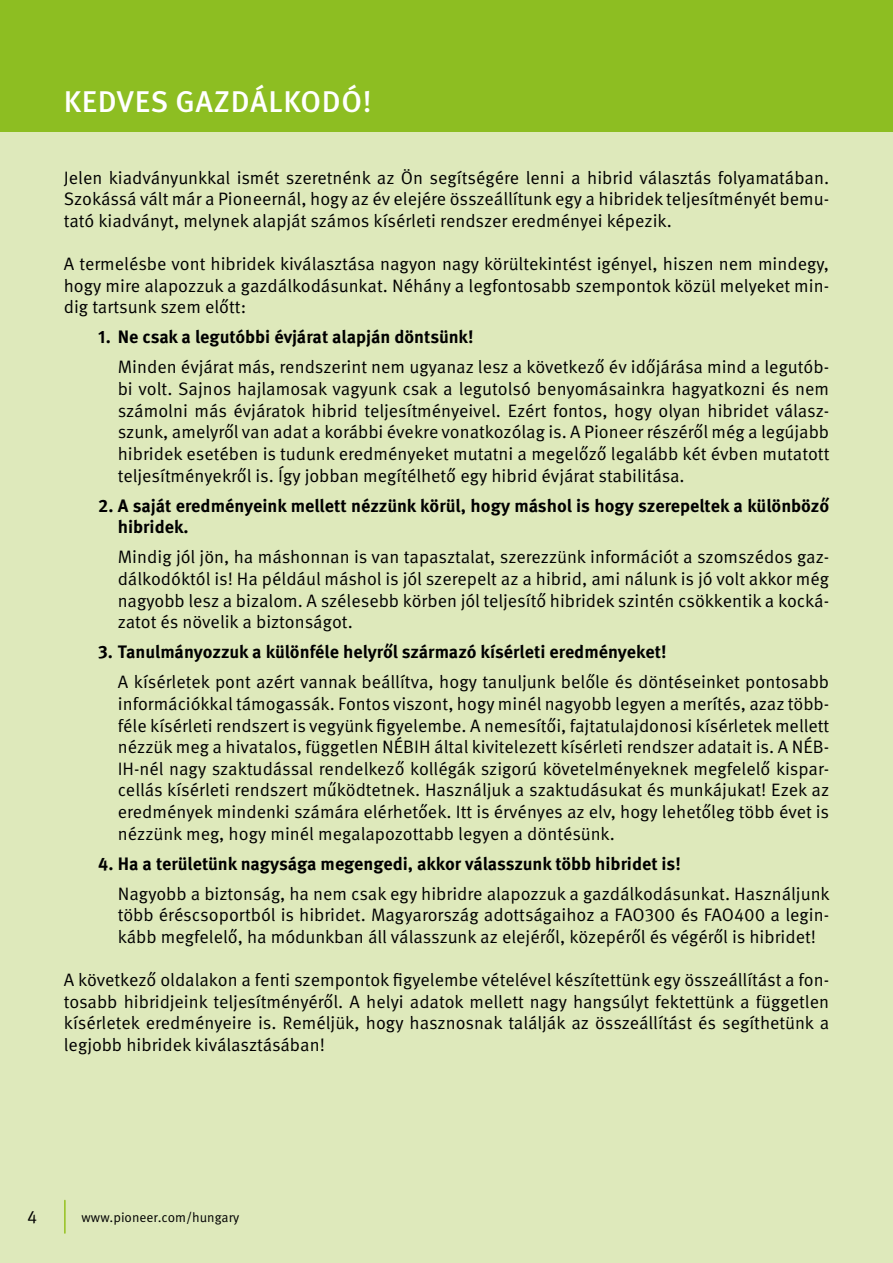
<style>
.page{position:relative;width:893px;height:1263px;background:#dee9bb}
.page>*{position:absolute;margin:0;border:0;box-sizing:border-box;transform-origin:0 0}
.t1{font:500 30px "Meta Pro";letter-spacing:.025em;color:#fff}
.t2{font:18px/21.6px "Meta Pro Norm";color:#000;text-align:justify}
.t3{font:700 18px/21.6px "Meta Pro";color:#000}
.t4{font:13.5px "Meta Pro Norm";color:#000}
</style>
<div class="page">
<hr style="left:64px;top:1200px;width:2px;height:33px;background:#95c11f">
<div style="left:0;top:0;width:893px;height:132px;background:#8dbe22"></div>
<h1 class="t1" style="left:64px;top:78px;width:309px">KEDVES GAZDÁLKODÓ!</h1>
<p class="t2" style="left:64px;top:165px;width:767px">Jelen kiadványunkkal ismét szeretnénk az Ön segítségére lenni a hibrid választás folyamatában.<br>Szokássá vált már a Pioneernál, hogy az év elejére összeállítunk egy a hibridek teljesítményét bemu&shy;tató kiadványt, melynek alapját számos kísérleti rendszer eredményei képezik.</p>
<p class="t2" style="left:64px;top:252px;width:767px">A termelésbe vont hibridek kiválasztása nagyon nagy körültekintést igényel, hiszen nem mindegy, hogy mire alapozzuk a gazdálkodásunkat. Néhány a legfontosabb szempontok közül melyeket min&shy;dig tartsunk szem előtt:</p>
<p class="t3" style="left:98px;top:325px;width:377px">1. Ne csak a legutóbbi évjárat alapján döntsünk!</p>
<p class="t2" style="left:118px;top:355px;width:713px">Minden évjárat más, rendszerint nem ugyanaz lesz a következő év időjárása mind a legutób&shy;bi volt. Sajnos hajlamosak vagyunk csak a legutolsó benyomásainkra hagyatkozni és nem számolni más évjáratok hibrid teljesítményeivel. Ezért fontos, hogy olyan hibridet válas - szunk, amelyről van adat a korábbi évekre vonatkozólag is. A Pioneer részéről még a legújabb hibridek esetében is tudunk eredményeket mutatni a megelőző legalább két évben mutatott teljesítményekről is. Így jobban megítélhető egy hibrid évjárat stabilitása.</p>
<p class="t3" style="left:118px;top:493px;width:713px;text-indent:-19px">2. A saját eredményeink mellett nézzünk körül, hogy máshol is hogy szerepeltek a különböző hibridek.</p>
<p class="t2" style="left:118px;top:545px;width:713px">Mindig jól jön, ha máshonnan is van tapasztalat, szerezzünk információt a szomszédos gaz&shy;dálkodóktól is! Ha például máshol is jól szerepelt az a hibrid, ami nálunk is jó volt akkor még nagyobb lesz a bizalom. A szélesebb körben jól teljesítő hibridek szintén csökkentik a kocká&shy;zatot és növelik a biztonságot.</p>
<p class="t3" style="left:98px;top:640px;width:570px">3. Tanulmányozzuk a különféle helyről származó kísérleti eredményeket!</p>
<p class="t2" style="left:118px;top:670px;width:713px">A kísérletek pont azért vannak beállítva, hogy tanuljunk belőle és döntéseinket pontosabb információkkal támogassák. Fontos viszont, hogy minél nagyobb legyen a merítés, azaz több&shy;féle kísérleti rendszert is vegyünk figyelembe. A nemesítői, fajtatulajdonosi kísérletek mellett nézzük meg a hivatalos, független NÉBIH által kivitelezett kísérleti rendszer adatait is. A NÉB-IH-nél nagy szaktudással rendelkező kollégák szigorú követelményeknek megfelelő kispar&shy;cellás kísérleti rendszert működtetnek. Használjuk a szaktudásukat és munkájukat! Ezek az eredmények mindenki számára elérhetőek. Itt is érvényes az elv, hogy lehetőleg több évet is nézzünk meg, hogy minél megalapozottabb legyen a döntésünk.</p>
<p class="t3" style="left:98px;top:851px;width:584px">4. Ha a területünk nagysága megengedi, akkor válasszunk több hibridet is!</p>
<p class="t2" style="left:118px;top:881px;width:713px">Nagyobb a biztonság, ha nem csak egy hibridre alapozzuk a gazdálkodásunkat. Használjunk több éréscsoportból is hibridet. Magyarország adottságaihoz a FAO300 és FAO400 a legin&shy;kább megfelelő, ha módunkban áll válasszunk az elejéről, közepéről és végéről is hibridet!</p>
<p class="t2" style="left:64px;top:968px;width:767px">A következő oldalakon a fenti szempontok figyelembe vételével készítettünk egy összeállítást a fon&shy;tosabb hibridjeink teljesítményéről. A helyi adatok mellett nagy hangsúlyt fektettünk a független kísérletek eredményeire is. Reméljük, hogy hasznosnak találják az összeállítást és segíthetünk a legjobb hibridek kiválasztásában!</p>
<p class="t2" style="left:27px;top:1204px;width:12px">4</p>
<p class="t4" style="left:82px;top:1207px;width:159px">www.pioneer.com/hungary</p>
</div>
